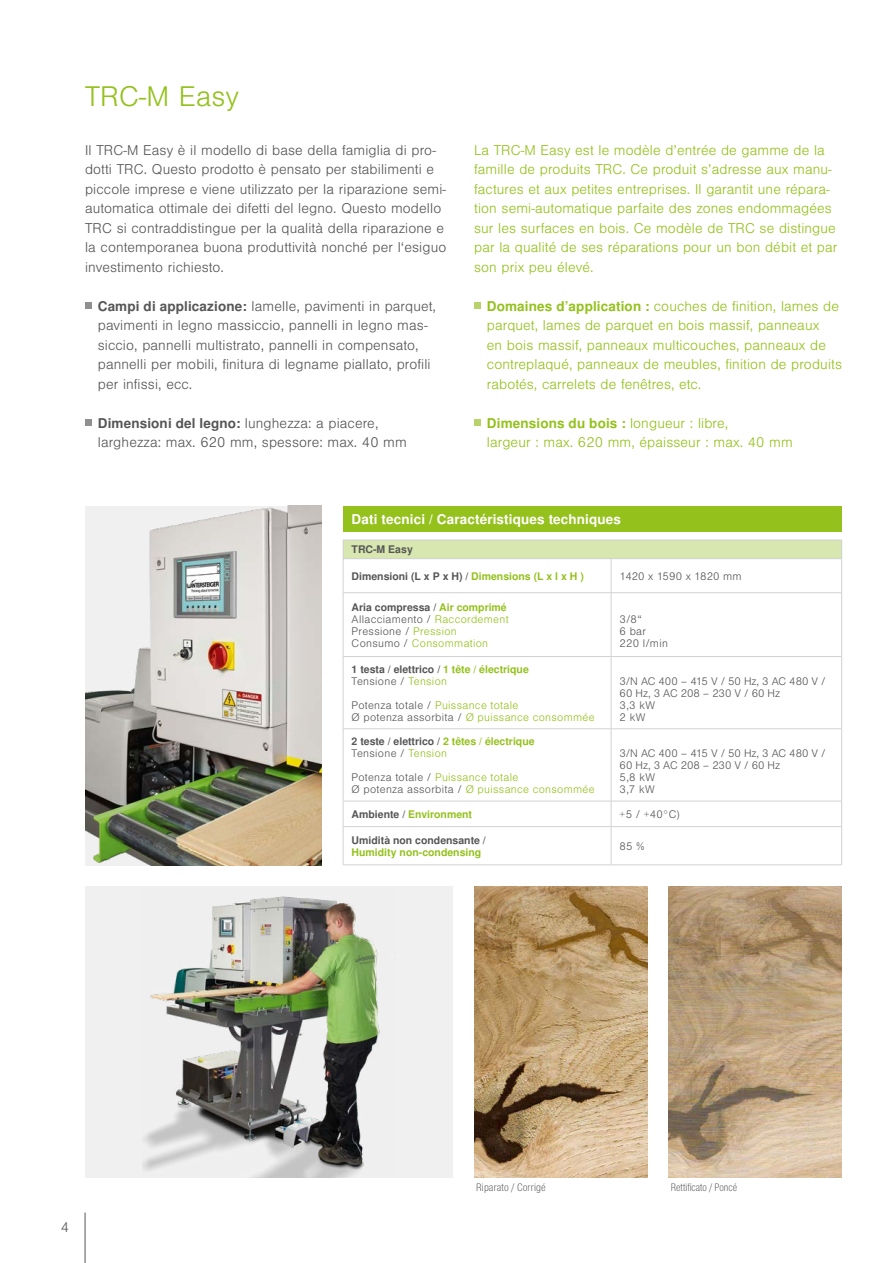
<style>
.page{position:relative;width:893px;height:1263px;background:#fff}
.page>*{position:absolute;margin:0;border:0;box-sizing:border-box;transform-origin:0 0}
.t1{font:300 27px "Nimbus San LOT";letter-spacing:.01em;color:#94c11c}
.t2{font:300 13.5px/19.5px "Nimbus San LOT";letter-spacing:.01em;color:#565656}
.t3{font:300 13.5px/19.5px "Nimbus San LOT";letter-spacing:.01em;color:#94c11c}
.t4{font:700 13.5px "Nimbus San LOT";letter-spacing:.01em;color:#fff}
.t5{font:700 10.5px/12px "Nimbus San LOT";color:#565656}
.t6{font:300 10.5px/12px "Nimbus San LOT";letter-spacing:.03em;color:#94c11c}
.t7{font:300 10.5px/12px "Nimbus San LOT";letter-spacing:.025em;color:#565656}
.t8{font:300 10.5px/12px "Nimbus San LOT";color:#565656}
.t9{font:700 10.5px "Nimbus San LOT";color:#94c11c}
.t10{font:10.5px "Nimbus San LOT Lig Con";color:#565656;scale:.95 1}
.t11{font:300 10.5px "Nimbus San LOT";letter-spacing:.005em;color:#565656}
.t12{font:10.5px "Nimbus San LOT Lig Con";color:#565656}
.s1{font-weight:700}
.s2{color:#94c11c}
.s3{font-weight:700;color:#94c11c}
.s4{font-weight:300}
.s5{font-weight:300;color:#94c11c}
.s6{color:#565656}
</style>
<div class="page">
<div style="left:85px;top:887px;width:368px;height:291px;background:#f0f0f0"></div>
<img style="left:143px;top:896px;width:237px;height:282px">
<img style="left:669px;top:887px;width:173px;height:291px">
<img style="left:474px;top:887px;width:173px;height:291px">
<div style="left:85px;top:302px;width:6px;height:7px;background:#8f908f"></div>
<div style="left:85px;top:419px;width:6px;height:7px;background:#8f908f"></div>
<div style="left:474px;top:302px;width:6px;height:7px;background:#b9d36b"></div>
<div style="left:474px;top:419px;width:6px;height:7px;background:#b9d36b"></div>
<hr style="left:85px;top:1212px;width:1px;height:51px;background:#565656">
<div style="left:343px;top:506px;width:499px;height:25px;background:#94c11c"></div>
<div style="left:343px;top:540px;width:499px;height:19px;background:#d8e6b0"></div>
<hr style="left:343px;top:540px;width:268px;height:1px;background:#d1d2d2">
<hr style="left:611px;top:540px;width:231px;height:1px;background:#d1d2d2">
<svg style="left:343px;top:541px;width:1px;height:17px"></svg>
<svg style="left:841px;top:541px;width:1px;height:17px"></svg>
<hr style="left:343px;top:559px;width:1px;height:33px;background:#d1d2d2">
<hr style="left:343px;top:558px;width:268px;height:1px;background:#d1d2d2">
<hr style="left:611px;top:559px;width:1px;height:33px;background:#d1d2d2">
<hr style="left:611px;top:558px;width:231px;height:1px;background:#d1d2d2">
<hr style="left:841px;top:559px;width:1px;height:33px;background:#d1d2d2">
<hr style="left:343px;top:593px;width:1px;height:63px;background:#d1d2d2">
<hr style="left:343px;top:592px;width:268px;height:1px;background:#d1d2d2">
<hr style="left:611px;top:593px;width:1px;height:63px;background:#d1d2d2">
<hr style="left:611px;top:592px;width:231px;height:1px;background:#d1d2d2">
<hr style="left:841px;top:593px;width:1px;height:63px;background:#d1d2d2">
<hr style="left:343px;top:657px;width:1px;height:72px;background:#d1d2d2">
<hr style="left:343px;top:656px;width:268px;height:1px;background:#d1d2d2">
<hr style="left:611px;top:657px;width:1px;height:72px;background:#d1d2d2">
<hr style="left:611px;top:656px;width:231px;height:1px;background:#d1d2d2">
<hr style="left:841px;top:657px;width:1px;height:72px;background:#d1d2d2">
<hr style="left:343px;top:729px;width:1px;height:72px;background:#d1d2d2">
<hr style="left:343px;top:728px;width:268px;height:1px;background:#d1d2d2">
<hr style="left:611px;top:729px;width:1px;height:72px;background:#d1d2d2">
<hr style="left:611px;top:728px;width:231px;height:1px;background:#d1d2d2">
<hr style="left:841px;top:729px;width:1px;height:72px;background:#d1d2d2">
<svg style="left:343px;top:802px;width:1px;height:24px"></svg>
<hr style="left:343px;top:801px;width:268px;height:1px;background:#d1d2d2">
<svg style="left:611px;top:802px;width:1px;height:24px"></svg>
<hr style="left:611px;top:801px;width:231px;height:1px;background:#d1d2d2">
<svg style="left:841px;top:802px;width:1px;height:24px"></svg>
<hr style="left:343px;top:827px;width:1px;height:38px;background:#d1d2d2">
<hr style="left:343px;top:826px;width:268px;height:1px;background:#d1d2d2">
<hr style="left:343px;top:865px;width:268px;height:1px;background:#d1d2d2">
<hr style="left:611px;top:827px;width:1px;height:38px;background:#d1d2d2">
<hr style="left:611px;top:826px;width:231px;height:1px;background:#d1d2d2">
<hr style="left:841px;top:827px;width:1px;height:38px;background:#d1d2d2">
<hr style="left:611px;top:865px;width:231px;height:1px;background:#d1d2d2">
<img style="left:85px;top:506px;width:237px;height:360px">
<h1 class="t1" style="left:85px;top:81px;width:155px">TRC-M Easy</h1>
<p class="t2" style="left:85px;top:140px;width:363px">Il TRC-M Easy è il modello di base della famiglia di pro&shy;dotti TRC. Questo prodotto è pensato per stabilimenti e piccole imprese e viene utilizzato per la riparazione semi&shy;automatica ottimale dei difetti del legno. Questo modello TRC si contraddistingue per la qualità della riparazione e la contemporanea buona produttività nonché per l‘esiguo investimento richiesto.</p>
<p class="t2" style="left:98px;top:297px;width:340px"><span class="s1">Campi di applicazione:</span> lamelle, pavimenti in parquet, pavimenti in legno massiccio, pannelli in legno mas&shy;siccio, pannelli multistrato, pannelli in compensato, pannelli per mobili, finitura di legname piallato, profili per infissi, ecc.</p>
<p class="t2" style="left:98px;top:414px;width:311px"><span class="s1">Dimensioni del legno:</span> lunghezza: a piacere, larghezza: max. 620 mm, spessore: max. 40 mm</p>
<p class="t3" style="left:474px;top:140px;width:365px">La TRC-M Easy est le modèle d’entrée de gamme de la famille de produits TRC. Ce produit s’adresse aux manu&shy;factures et aux petites entreprises. Il garantit une répara&shy;tion semi-automatique parfaite des zones endommagées sur les surfaces en bois. Ce modèle de TRC se distingue par la qualité de ses réparations pour un bon débit et par son prix peu élevé.</p>
<p class="t3" style="left:487px;top:297px;width:357px"><span class="s1">Domaines d’application :</span> couches de finition, lames de parquet, lames de parquet en bois massif, panneaux<br>en bois massif, panneaux multicouches, panneaux de contreplaqué, panneaux de meubles, finition de produits rabotés, carrelets de fenêtres, etc.</p>
<p class="t3" style="left:487px;top:414px;width:307px"><span class="s1">Dimensions du bois :</span> longueur : libre,<br>largeur : max. 620 mm, épaisseur : max. 40 mm</p>
<p class="t4" style="left:352px;top:511px;width:271px">Dati tecnici / Caractéristiques techniques</p>
<p class="t5" style="left:352px;top:544px;width:63px">TRC-M Easy</p>
<p class="t5" style="left:352px;top:570px;width:234px">Dimensioni (L x P x H) / <span class="s2">Dimensions (L x l x H )</span></p>
<p class="t11" style="left:620px;top:570px;width:123px">1420 x 1590 x 1820 mm</p>
<p class="t7" style="left:352px;top:601px;width:158px"><span class="s1">Aria compressa /</span> <span class="s3">Air comprimé<br></span>Allacciamento / <span class="s2">Raccordement<br></span>Pressione / <span class="s2">Pression<br></span>Consumo / <span class="s2">Consommation</span></p>
<p class="t7" style="left:620px;top:613px;width:50px">3/8“<br>6 bar<br>220 l/min</p>
<p class="t5" style="left:352px;top:663px;width:179px">1 testa / elettrico / <span class="s2">1 tête / électrique<br></span><span class="s4">Tensione /</span> <span class="s5">Tension</span></p>
<p class="t6" style="left:352px;top:699px;width:245px"><span class="s6">Potenza totale /</span> Puissance totale<br><span class="s6">Ø potenza assorbita /</span> Ø puissance consommée</p>
<p class="t5" style="left:352px;top:736px;width:184px">2 teste / elettrico / <span class="s2">2 têtes / électrique<br></span><span class="s4">Tensione /</span> <span class="s5">Tension</span></p>
<p class="t6" style="left:352px;top:771px;width:245px"><span class="s6">Potenza totale /</span> Puissance totale<br><span class="s6">Ø potenza assorbita /</span> Ø puissance consommée</p>
<p class="t8" style="left:620px;top:675px;width:208px">3/N AC 400 – 415 V / 50 Hz, 3 AC 480 V /<br>60 Hz, 3 AC 208 – 230 V / 60 Hz<br>3,3 kW<br>2 kW</p>
<p class="t8" style="left:620px;top:747px;width:208px">3/N AC 400 – 415 V / 50 Hz, 3 AC 480 V /<br>60 Hz, 3 AC 208 – 230 V / 60 Hz<br>5,8 kW<br>3,7 kW</p>
<p class="t9" style="left:352px;top:808px;width:122px"><span class="s6">Ambiente /</span> Environment</p>
<p class="t7" style="left:620px;top:808px;width:62px">+5 / +40°C)</p>
<p class="t5" style="left:352px;top:834px;width:136px">Umidità non condensante /</p>
<p class="t9" style="left:352px;top:846px;width:131px">Humidity non-condensing</p>
<p class="t7" style="left:620px;top:840px;width:26px">85 %</p>
<p class="t2" style="left:61px;top:1218px;width:10px">4</p>
<p class="t12" style="left:476px;top:1181px;width:71px">Riparato / Corrigé</p>
<p class="t10" style="left:671px;top:1181px;width:71px">Rettificato / Poncé</p>
</div>
